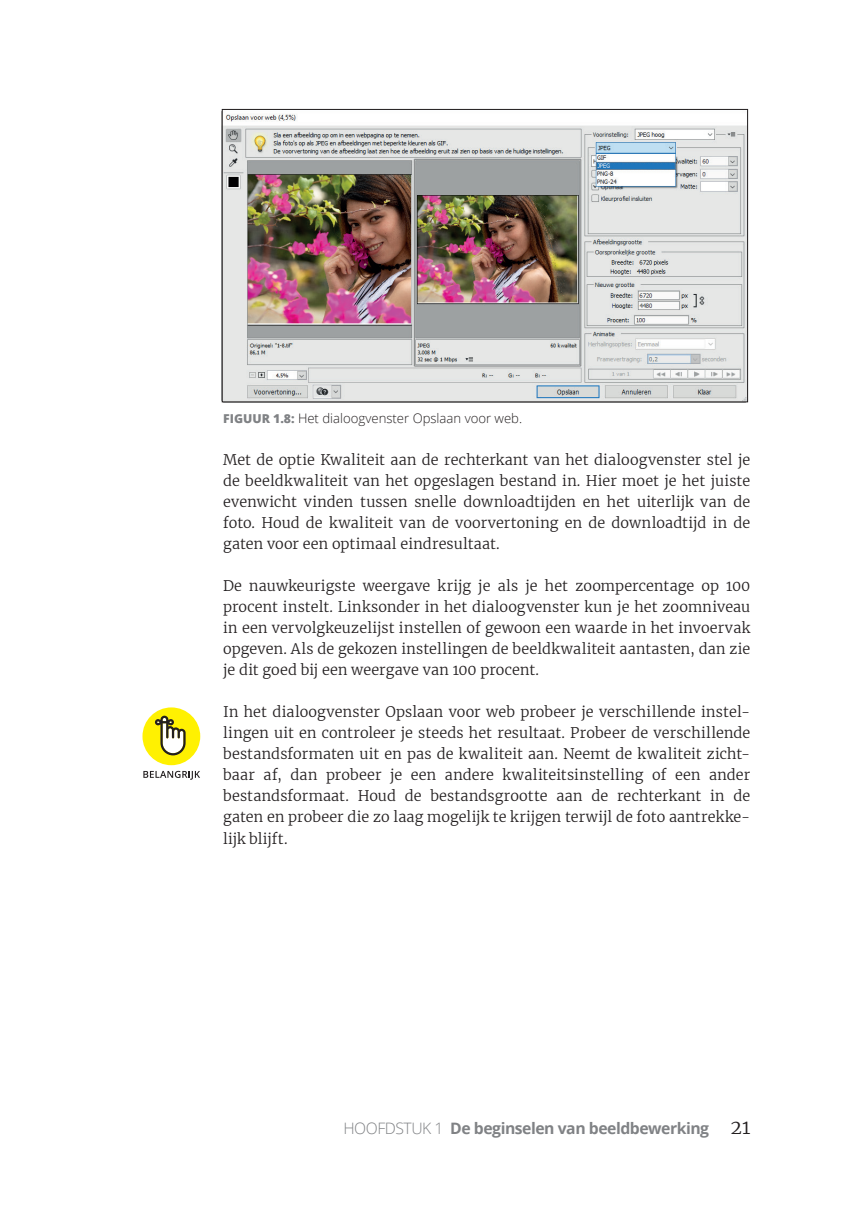
<style>
.page{position:relative;width:854px;height:1209px;background:#fff}
.page>*{position:absolute;margin:0;border:0;box-sizing:border-box;transform-origin:0 0}
.t1{font:700 15.75px "Open Sans";letter-spacing:-.03em;color:#808285}
.t2{font:300 15.75px "Open Sans";color:#808285}
.t3{font:300 14.35px/21px "Merriweather";letter-spacing:.005em;color:#231f20;text-align:justify}
.t4{font:300 13.12px "Open Sans";color:#231f20}
.s1{font-weight:800;font-size:12.25px;color:#808285}
.s2{font-weight:300}
.s3{font-family:"Merriweather";font-weight:300;font-size:19.25px;color:#231f20}
</style>
<div class="page">
<img style="left:224px;top:114px;width:522px;height:286px">
<div style="left:222px;top:109px;width:526px;height:293px;border:1px solid #231f20"></div>
<svg style="left:143px;top:771px;width:57px;height:8px"></svg>
<div style="left:142px;top:707px;width:58px;height:58px;background:#fff101;border-radius:50%"></div>
<svg style="left:155px;top:715px;width:31px;height:40px"></svg>
<p class="t4" style="left:223px;top:409px;width:298px"><span class="s1">FIGUUR 1.8:</span> Het dialoogvenster Opslaan voor web.</p>
<p class="t3" style="left:223px;top:449px;width:528px">Met de optie Kwaliteit aan de rechterkant van het dialoogvenster stel je de beeldkwaliteit van het opgeslagen bestand in. Hier moet je het juiste evenwicht vinden tussen snelle downloadtijden en het uiterlijk van de foto. Houd de kwaliteit van de voorvertoning en de downloadtijd in de gaten voor een optimaal eindresultaat.</p>
<p class="t3" style="left:223px;top:575px;width:528px">De nauwkeurigste weergave krijg je als je het zoompercentage op 100 procent instelt. Linksonder in het dialoogvenster kun je het zoomniveau in een vervolgkeuzelijst instellen of gewoon een waarde in het invoervak opgeven. Als de gekozen instellingen de beeldkwaliteit aantasten, dan zie je dit goed bij een weergave van 100 procent.</p>
<p class="t3" style="left:223px;top:701px;width:528px">In het dialoogvenster Opslaan voor web probeer je verschillende instel&shy;lingen uit en controleer je steeds het resultaat. Probeer de verschillende bestandsformaten uit en pas de kwaliteit aan. Neemt de kwaliteit zicht&shy;baar af, dan probeer je een andere kwaliteitsinstelling of een ander bestandsformaat. Houd de bestandsgrootte aan de rechterkant in de gaten en probeer die zo laag mogelijk te krijgen terwijl de foto aantrekke&shy;lijk blijft.</p>
<p class="t2" style="left:343px;top:1117px;width:22px">Hoofdstuk</p>
<p class="t1" style="left:434px;top:1117px;width:317px"><span class="s2">1</span> De beginselen van beeldbewerking <span class="s3">21</span></p>
</div>
